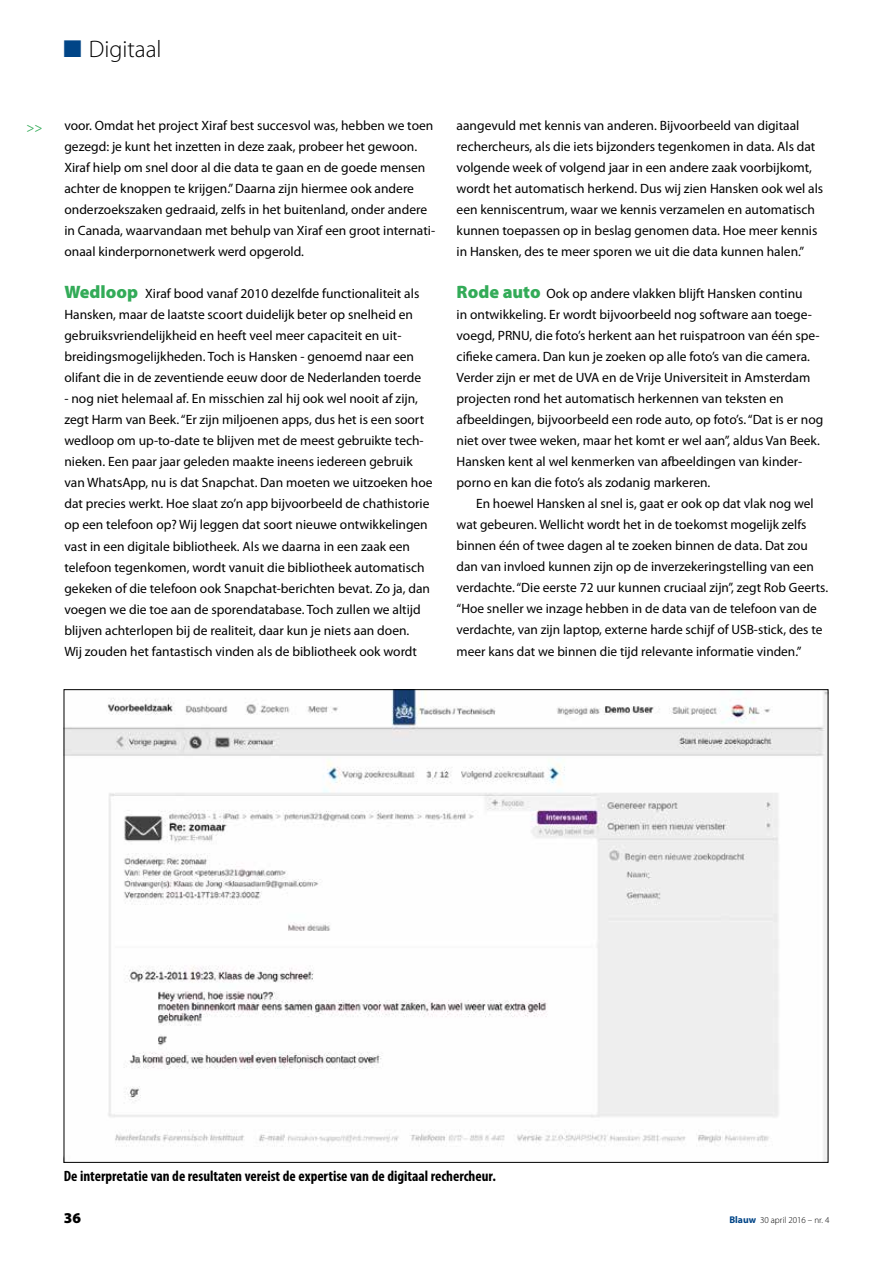
<style>
.page{position:relative;width:872px;height:1276px;background:#fff}
.page>*{position:absolute;margin:0;border:0;box-sizing:border-box;transform-origin:0 0}
.t1{font:300 24px "Myriad Pro";color:#000}
.t2{font:700 condensed 15px "Myriad Pro";color:#000}
.t3{font:900 15px "Myriad Pro";color:#000}
.t4{font:13.5px/21px "Myriad Pro";color:#000}
.t5{font:13.5px "Myriad Pro";color:#33ab58}
.t6{font:300 9px "Myriad Pro";color:#000}
.s1{color:#004587}
.s2{font-weight:900;font-size:18px;color:#33ab58}
.s3{font-weight:700;font-size:9.75px;color:#004587}
</style>
<div class="page">
<img style="left:66px;top:691px;width:760px;height:469px">
<h1 class="t1" style="left:63px;top:35px;width:100px"><span class="s1">■</span> Digitaal</h1>
<p class="t5" style="left:26px;top:119px;width:18px">&gt;&gt;</p>
<p class="t4" style="left:64px;top:115px;width:372px">voor. Omdat het project Xiraf best succesvol was, hebben we toen gezegd: je kunt het inzetten in deze zaak, probeer het gewoon.<br>Xiraf hielp om snel door al die data te gaan en de goede mensen achter de knoppen te krijgen.” Daarna zijn hiermee ook andere onderzoekszaken gedraaid, zelfs in het buitenland, onder andere in Canada, waarvandaan met behulp van Xiraf een groot internati&shy;onaal kinderpornonetwerk werd opgerold.</p>
<p class="t4" style="left:64px;top:283px;width:358px"><span class="s2">Wedloop</span> Xiraf bood vanaf 2010 dezelfde functionaliteit als Hansken, maar de laatste scoort duidelijk beter op snelheid en gebruiksvriendelijkheid en heeft veel meer capaciteit en uit&shy;breidingsmogelijkheden. Toch is Hansken - genoemd naar een olifant die in de zeventiende eeuw door de Nederlanden toerde</p>
<p class="t4" style="left:64px;top:388px;width:370px">- nog niet helemaal af. En misschien zal hij ook wel nooit af zijn, zegt Harm van Beek. “Er zijn miljoenen apps, dus het is een soort wedloop om up-to-date te blijven met de meest gebruikte tech&shy;nieken. Een paar jaar geleden maakte ineens iedereen gebruik van WhatsApp, nu is dat Snapchat. Dan moeten we uitzoeken hoe dat precies werkt. Hoe slaat zo’n app bijvoorbeeld de chathistorie op een telefoon op? Wij leggen dat soort nieuwe ontwikkelingen vast in een digitale bibliotheek. Als we daarna in een zaak een telefoon tegenkomen, wordt vanuit die bibliotheek automatisch gekeken of die telefoon ook Snapchat-berichten bevat. Zo ja, dan voegen we die toe aan de sporendatabase. Toch zullen we altijd blijven achterlopen bij de realiteit, daar kun je niets aan doen.<br>Wij zouden het fantastisch vinden als de bibliotheek ook wordt</p>
<p class="t4" style="left:456px;top:115px;width:368px">aangevuld met kennis van anderen. Bijvoorbeeld van digitaal rechercheurs, als die iets bijzonders tegenkomen in data. Als dat volgende week of volgend jaar in een andere zaak voorbijkomt, wordt het automatisch herkend. Dus wij zien Hansken ook wel als een kenniscentrum, waar we kennis verzamelen en automatisch kunnen toepassen op in beslag genomen data. Hoe meer kennis in Hansken, des te meer sporen we uit die data kunnen halen.”</p>
<p class="t4" style="left:456px;top:283px;width:368px"><span class="s2">Rode auto</span> Ook op andere vlakken blijft Hansken continu<br>in ontwikkeling. Er wordt bijvoorbeeld nog software aan toege&shy;voegd, PRNU, die foto’s herkent aan het ruispatroon van één spe&shy;cifieke camera. Dan kun je zoeken op alle foto’s van die camera.<br>Verder zijn er met de UVA en de Vrije Universiteit in Amsterdam projecten rond het automatisch herkennen van teksten en afbeeldingen, bijvoorbeeld een rode auto, op foto’s. “Dat is er nog niet over twee weken, maar het komt er wel aan”, aldus Van Beek.<br>Hansken kent al wel kenmerken van afbeeldingen van kinder&shy;porno en kan die foto’s als zodanig markeren.</p>
<p class="t4" style="left:456px;top:493px;width:373px;text-indent:19px">En hoewel Hansken al snel is, gaat er ook op dat vlak nog wel wat gebeuren. Wellicht wordt het in de toekomst mogelijk zelfs binnen één of twee dagen al te zoeken binnen de data. Dat zou dan van invloed kunnen zijn op de inverzekeringstelling van een verdachte. “Die eerste 72 uur kunnen cruciaal zijn”, zegt Rob Geerts. “Hoe sneller we inzage hebben in de data van de telefoon van de verdachte, van zijn laptop, externe harde schijf of USB-stick, des te meer kans dat we binnen die tijd relevante informatie vinden.”</p>
<p class="t2" style="left:64px;top:1167px;width:433px">De interpretatie van de resultaten vereist de expertise van de digitaal rechercheur.</p>
<p class="t3" style="left:64px;top:1207px;width:19px">36</p>
<p class="t6" style="left:729px;top:1214px;width:102px"><span class="s3">Blauw</span> 30 april 2016 – nr. 4</p>
</div>
